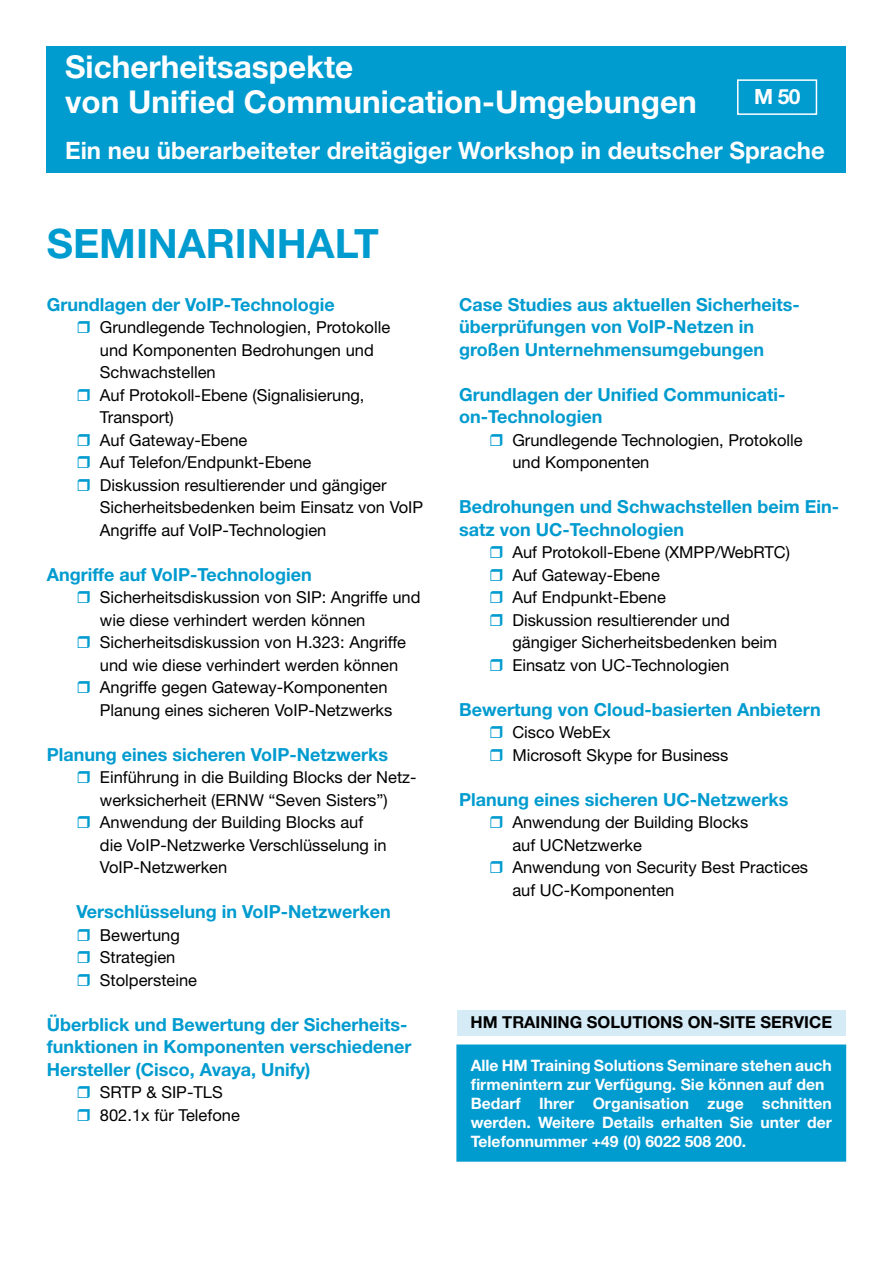
<style>
.page{position:relative;width:893px;height:1263px;background:#fff}
.page>*{position:absolute;margin:0;border:0;box-sizing:border-box;transform-origin:0 0}
.t1{font:700 40.5px "Helvetica Neue LT Std";color:#009bcf}
.t2{font:700 31.5px/34.5px "Helvetica Neue LT Std";color:#fff}
.t3{font:700 24px "Helvetica Neue LT Std";color:#fff}
.t4{font:700 21px "Helvetica Neue LT Std";color:#fff}
.t5{font:700 18px/22.5px "Helvetica Neue LT Std";color:#009bcf}
.t6{font:16.5px/22.5px "Helvetica Neue LT Std";color:#000}
.t7{font:700 16.5px "Helvetica Neue LT Std";color:#000}
.t8{font:700 15.75px/18.9px "Helvetica Neue LT Std";color:#fff}
</style>
<div class="page">
<div style="left:47px;top:47px;width:799px;height:126px;background:#009bcf"></div>
<div style="left:737px;top:79px;width:80px;height:36px;border:2px solid #fff"></div>
<div style="left:457px;top:1010px;width:388px;height:25px;background:#d5ecf7"></div>
<div style="left:457px;top:1045px;width:388px;height:116px;background:#009bcf"></div>
<div style="left:456px;top:1044px;width:390px;height:118px;border:2px solid #009bcf"></div>
<h2 class="t2" style="left:65px;top:49px;width:633px">Sicherheitsaspekte<br>von Unified Communication-Umgebungen</h2>
<h3 class="t3" style="left:65px;top:136px;width:761px">Ein neu überarbeiteter dreitägiger Workshop in deutscher Sprache</h3>
<p class="t4" style="left:754px;top:84px;width:48px">M 50</p>
<h1 class="t1" style="left:47px;top:219px;width:334px">SEMINARINHALT</h1>
<p class="t5" style="left:47px;top:292px;width:289px">Grundlagen der VoIP-Technologie</p>
<p class="t6" style="left:100px;top:316px;width:325px">Grundlegende Technologien, Protokolle<br>und Komponenten Bedrohungen und<br>Schwachstellen<br>Auf Protokoll-Ebene (Signalisierung,<br>Transport)<br>Auf Gateway-Ebene<br>Auf Telefon/Endpunkt-Ebene<br>Diskussion resultierender und gängiger<br>Sicherheitsbedenken beim Einsatz von VoIP<br>Angriffe auf VoIP-Technologien</p>
<p class="t5" style="left:47px;top:562px;width:266px">Angriffe auf VoIP-Technologien</p>
<p class="t6" style="left:100px;top:586px;width:322px">Sicherheitsdiskussion von SIP: Angriffe und wie diese verhindert werden können Sicherheitsdiskussion von H.323: Angriffe und wie diese verhindert werden können Angriffe gegen Gateway-Komponenten Planung eines sicheren VoIP-Netzwerks</p>
<p class="t5" style="left:47px;top:742px;width:343px">Planung eines sicheren VoIP-Netzwerks</p>
<p class="t6" style="left:100px;top:766px;width:318px">Einführung in die Building Blocks der Netz&shy;werksicherheit (ERNW “Seven Sisters”)<br>Anwendung der Building Blocks auf<br>die VoIP-Netzwerke Verschlüsselung in VoIP-Netzwerken</p>
<p class="t5" style="left:77px;top:900px;width:316px">Verschlüsselung in VoIP-Netzwerken</p>
<p class="t6" style="left:100px;top:923px;width:99px">Bewertung<br>Strategien<br>Stolpersteine</p>
<p class="t5" style="left:47px;top:1012px;width:366px">Überblick und Bewertung der Sicherheits&shy;funktionen in Komponenten verschiedener<br>Hersteller (Cisco, Avaya, Unify)</p>
<p class="t6" style="left:100px;top:1081px;width:141px">SRTP &amp; SIP-TLS<br>802.1x für Telefone</p>
<p class="t5" style="left:459px;top:292px;width:342px">Case Studies aus aktuellen Sicherheits&shy;überprüfungen von VoIP-Netzen in großen Unternehmensumgebungen</p>
<p class="t5" style="left:459px;top:382px;width:328px">Grundlagen der Unified Communicati&shy;on-Technologien</p>
<p class="t6" style="left:512px;top:428px;width:292px">Grundlegende Technologien, Protokolle und Komponenten</p>
<p class="t5" style="left:459px;top:495px;width:381px">Bedrohungen und Schwachstellen beim Ein&shy;satz von UC-Technologien</p>
<p class="t6" style="left:512px;top:541px;width:279px">Auf Protokoll-Ebene (XMPP/WebRTC)<br>Auf Gateway-Ebene<br>Auf Endpunkt-Ebene<br>Diskussion resultierender und gängiger Sicherheitsbedenken beim<br>Einsatz von UC-Technologien</p>
<p class="t5" style="left:459px;top:697px;width:363px">Bewertung von Cloud-basierten Anbietern</p>
<p class="t6" style="left:512px;top:721px;width:218px">Cisco WebEx<br>Microsoft Skype for Business</p>
<p class="t5" style="left:459px;top:787px;width:331px">Planung eines sicheren UC-Netzwerks</p>
<p class="t6" style="left:512px;top:811px;width:297px">Anwendung der Building Blocks<br>auf UCNetzwerke<br>Anwendung von Security Best Practices auf UC-Komponenten</p>
<p class="t7" style="left:470px;top:1012px;width:363px">HM TRAINING SOLUTIONS ON-SITE SERVICE</p>
<p class="t8" style="left:471px;top:1055px;width:363px">Alle HM Training Solutions Seminare stehen auch firmenintern zur Verfügung. Sie können auf den Bedarf Ihrer Organisation zuge schnitten werden. Weitere Details erhalten Sie unter der Telefonnummer +49 (0) 6022 508 200.</p>
</div>
